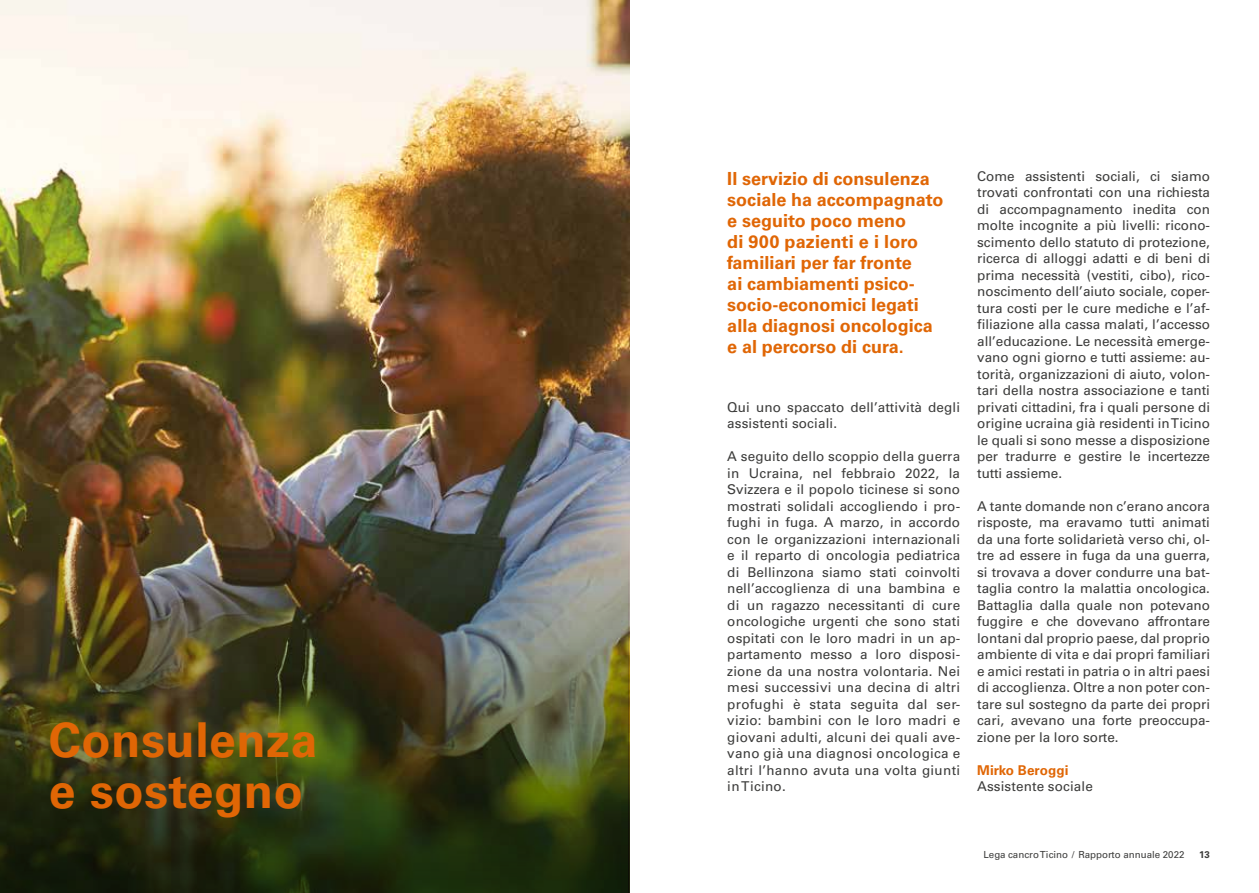
<style>
.page{position:relative;width:1259px;height:893px;background:#fff}
.page>*{position:absolute;margin:0;border:0;box-sizing:border-box;transform-origin:0 0}
.t1{font:700 48px/51px "Univers LT Std";letter-spacing:.01em;color:#e06605}
.t2{font:700 18px/21px "Univers LT Std";color:#e06605}
.t3{font:13.5px/16.5px "Univers LT Std";letter-spacing:.01em;color:#3c3c3b;text-align:justify}
.t4{font:700 13.5px "Univers LT Std";letter-spacing:.01em;color:#e06605}
.t5{font:9.75px "Univers LT Std";color:#3c3c3b}
.t6{font:700 9.75px "Univers LT Std";color:#3c3c3b}
</style>
<div class="page">
<img style="left:0;top:0;width:629px;height:500px">
<img style="left:0;top:500px;width:629px;height:393px">
<h1 class="t1" style="left:49px;top:715px;width:270px">Consulenza e sostegno</h1>
<h2 class="t2" style="left:727px;top:168px;width:218px">Il servizio di consulenza sociale ha accompagnato e seguito poco meno<br>di 900 pazienti e i loro familiari per far fronte<br>ai cambiamenti psico&shy;socio-economici legati alla diagnosi oncologica e al percorso di cura.</h2>
<p class="t3" style="left:727px;top:399px;width:234px">Qui uno spaccato dell’attività degli assistenti sociali.</p>
<p class="t3" style="left:727px;top:448px;width:234px">A seguito dello scoppio della guerra in Ucraina, nel febbraio 2022, la Svizzera e il popolo ticinese si sono mostrati solidali accogliendo i pro&shy;fughi in fuga. A marzo, in accordo con le organizzazioni internazionali e il reparto di oncologia pediatrica di Bellinzona siamo stati coinvolti nell’accoglienza di una bambina e di un ragazzo necessitanti di cure oncologiche urgenti che sono stati ospitati con le loro madri in un ap&shy;partamento messo a loro disposi&shy;zione da una nostra volontaria. Nei mesi successivi una decina di altri profughi è stata seguita dal ser&shy;vizio: bambini con le loro madri e giovani adulti, alcuni dei quali ave&shy;vano già una diagnosi oncologica e altri l’hanno avuta una volta giunti in Ticino.</p>
<p class="t3" style="left:977px;top:168px;width:234px">Come assistenti sociali, ci siamo trovati confrontati con una richiesta di accompagnamento inedita con molte incognite a più livelli: ricono&shy;scimento dello statuto di protezione, ricerca di alloggi adatti e di beni di prima necessità (vestiti, cibo), rico&shy;noscimento dell’aiuto sociale, coper&shy;tura costi per le cure mediche e l’af&shy;filiazione alla cassa malati, l’accesso all’educazione. Le necessità emerge&shy;vano ogni giorno e tutti assieme: au&shy;torità, organizzazioni di aiuto, volon&shy;tari della nostra associazione e tanti privati cittadini, fra i quali persone di origine ucraina già residenti in Ticino le quali si sono messe a disposizione per tradurre e gestire le incertezze tutti assieme.</p>
<p class="t3" style="left:977px;top:498px;width:234px">A tante domande non c’erano ancora risposte, ma eravamo tutti animati da una forte solidarietà verso chi, ol&shy;tre ad essere in fuga da una guerra, si trovava a dover condurre una bat&shy;taglia contro la malattia oncologica.<br>Battaglia dalla quale non potevano fuggire e che dovevano affrontare lontani dal proprio paese, dal proprio ambiente di vita e dai propri familiari e amici restati in patria o in altri paesi di accoglienza. Oltre a non poter con&shy;tare sul sostegno da parte dei propri cari, avevano una forte preoccupa&shy;zione per la loro sorte.</p>
<p class="t4" style="left:977px;top:762px;width:93px">Mirko Beroggi</p>
<p class="t3" style="left:977px;top:778px;width:117px">Assistente sociale</p>
<p class="t5" style="left:983px;top:849px;width:202px">Lega cancro Ticino / Rapporto annuale 2022</p>
<p class="t6" style="left:1199px;top:849px;width:12px">13</p>
</div>
